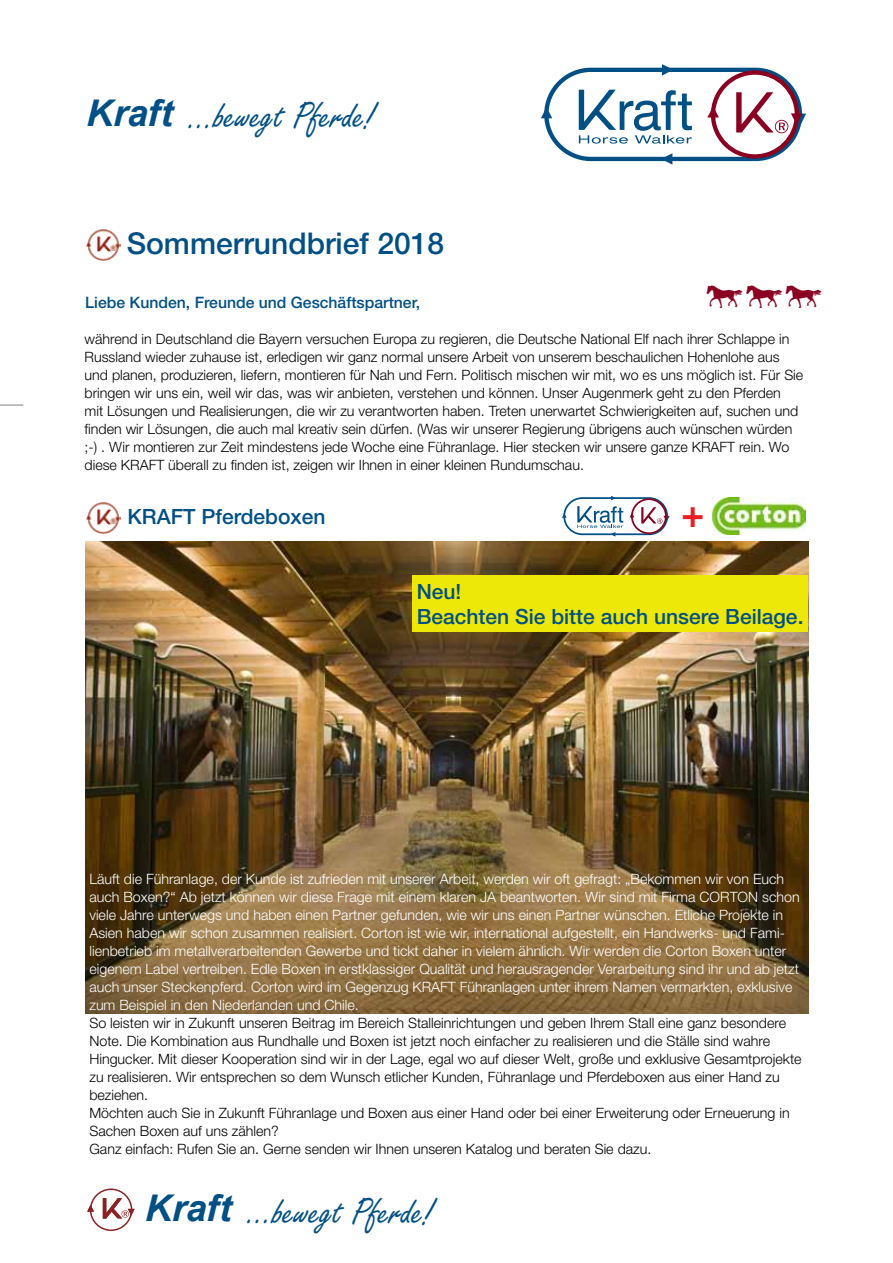
<style>
.page{position:relative;width:893px;height:1263px;background:#fff}
.page>*{position:absolute;margin:0;border:0;box-sizing:border-box;transform-origin:0 0}
.t1{font:40.05px "Freestyle Script";color:#005085}
.t2{font:500 39px "Helvetica Neue LT Std";color:#ed1d24}
.t3{font:500 30px "Helvetica Neue LT Std";color:#005085}
.t4{font:500 21px/25.2px "Helvetica Neue LT Std";color:#005085}
.t5{font:500 15.75px "Helvetica Neue LT Std";color:#005085}
.t6{font:300 14.25px/18px "Helvetica Neue LT Std";color:#000}
.t7{font:300 14.25px/18px "Helvetica Neue LT Std";color:#fff}
.s1{font-family:"Arial";font-weight:700;font-style:italic;font-size:36.75px}
</style>
<div class="page">
<div style="left:90px;top:1188px;width:42px;height:43px;border:1px solid #8c2122;border-radius:50%"></div>
<svg style="left:87px;top:1204px;width:7px;height:8px"></svg>
<svg style="left:103px;top:1198px;width:32px;height:21px"></svg>
<svg style="left:541px;top:64px;width:265px;height:100px"></svg>
<img style="left:86px;top:229px;width:34px;height:32px">
<img style="left:86px;top:502px;width:34px;height:32px">
<svg style="left:0;top:405px;width:23px;height:1px"></svg>
<img style="left:85px;top:542px;width:723px;height:472px">
<div style="left:412px;top:575px;width:396px;height:57px;background:#eee809"></div>
<img style="left:718px;top:497px;width:87px;height:38px">
<svg style="left:563px;top:497px;width:105px;height:38px"></svg>
<div style="left:565px;top:499px;width:101px;height:34px;background:#fff;border-radius:17px"></div>
<svg style="left:611px;top:496px;width:5px;height:4px"></svg>
<svg style="left:562px;top:513px;width:5px;height:5px"></svg>
<svg style="left:577px;top:506px;width:46px;height:31px"></svg>
<svg style="left:630px;top:498px;width:37px;height:36px"></svg>
<div style="left:685px;top:510px;width:36px;height:35px;background:#fff;opacity:.75"></div>
<div style="left:667px;top:491px;width:51px;height:52px;background:#fff"></div>
<h1 class="t1" style="left:86px;top:94px;width:290px"><span class="s1">Kraft</span> ...bewegt Pferde!</h1>
<h3 class="t3" style="left:127px;top:226px;width:319px">Sommerrundbrief 2018</h3>
<p class="t5" style="left:85px;top:293px;width:336px">Liebe Kunden, Freunde und Geschäftspartner,</p>
<p class="t6" style="left:85px;top:329px;width:720px">während in Deutschland die Bayern versuchen Europa zu regieren, die Deutsche National Elf nach ihrer Schlappe in Russland wieder zuhause ist, erledigen wir ganz normal unsere Arbeit von unserem beschaulichen Hohenlohe aus und planen, produzieren, liefern, montieren für Nah und Fern. Politisch mischen wir mit, wo es uns möglich ist. Für Sie bringen wir uns ein, weil wir das, was wir anbieten, verstehen und können. Unser Augenmerk geht zu den Pferden<br>mit Lösungen und Realisierungen, die wir zu verantworten haben. Treten unerwartet Schwierigkeiten auf, suchen und finden wir Lösungen, die auch mal kreativ sein dürfen. (Was wir unserer Regierung übrigens auch wünschen würden ;-) . Wir montieren zur Zeit mindestens jede Woche eine Führanlage. Hier stecken wir unsere ganze KRAFT rein. Wo diese KRAFT überall zu finden ist, zeigen wir Ihnen in einer kleinen Rundumschau.</p>
<h3 class="t4" style="left:128px;top:504px;width:200px">KRAFT Pferdeboxen</h3>
<h2 class="t2" style="left:681px;top:490px;width:25px">+</h2>
<h3 class="t4" style="left:417px;top:579px;width:388px">Neu!<br>Beachten Sie bitte auch unsere Beilage.</h3>
<p class="t7" style="left:89px;top:869px;width:712px">Läuft die Führanlage, der Kunde ist zufrieden mit unserer Arbeit, werden wir oft gefragt: „Bekommen wir von Euch auch Boxen?“ Ab jetzt können wir diese Frage mit einem klaren JA beantworten. Wir sind mit Firma CORTON schon viele Jahre unterwegs und haben einen Partner gefunden, wie wir uns einen Partner wünschen. Etliche Projekte in Asien haben wir schon zusammen realisiert. Corton ist wie wir, international aufgestellt, ein Handwerks- und Fami&shy;lienbetrieb im metallverarbeitenden Gewerbe und tickt daher in vielem ähnlich. Wir werden die Corton Boxen unter eigenem Label vertreiben. Edle Boxen in erstklassiger Qualität und herausragender Verarbeitung sind ihr und ab jetzt auch unser Steckenpferd. Corton wird im Gegenzug KRAFT Führanlagen unter ihrem Namen vermarkten, exklusive zum Beispiel in den Niederlanden und Chile.</p>
<p class="t6" style="left:89px;top:1013px;width:714px">So leisten wir in Zukunft unseren Beitrag im Bereich Stalleinrichtungen und geben Ihrem Stall eine ganz besondere Note. Die Kombination aus Rundhalle und Boxen ist jetzt noch einfacher zu realisieren und die Ställe sind wahre Hingucker. Mit dieser Kooperation sind wir in der Lage, egal wo auf dieser Welt, große und exklusive Gesamtprojekte zu realisieren. Wir entsprechen so dem Wunsch etlicher Kunden, Führanlage und Pferdeboxen aus einer Hand zu beziehen.<br>Möchten auch Sie in Zukunft Führanlage und Boxen aus einer Hand oder bei einer Erweiterung oder Erneuerung in Sachen Boxen auf uns zählen?<br>Ganz einfach: Rufen Sie an. Gerne senden wir Ihnen unseren Katalog und beraten Sie dazu.</p>
<h1 class="t1" style="left:145px;top:1189px;width:290px"><span class="s1">Kraft</span> ...bewegt Pferde!</h1>
</div>
